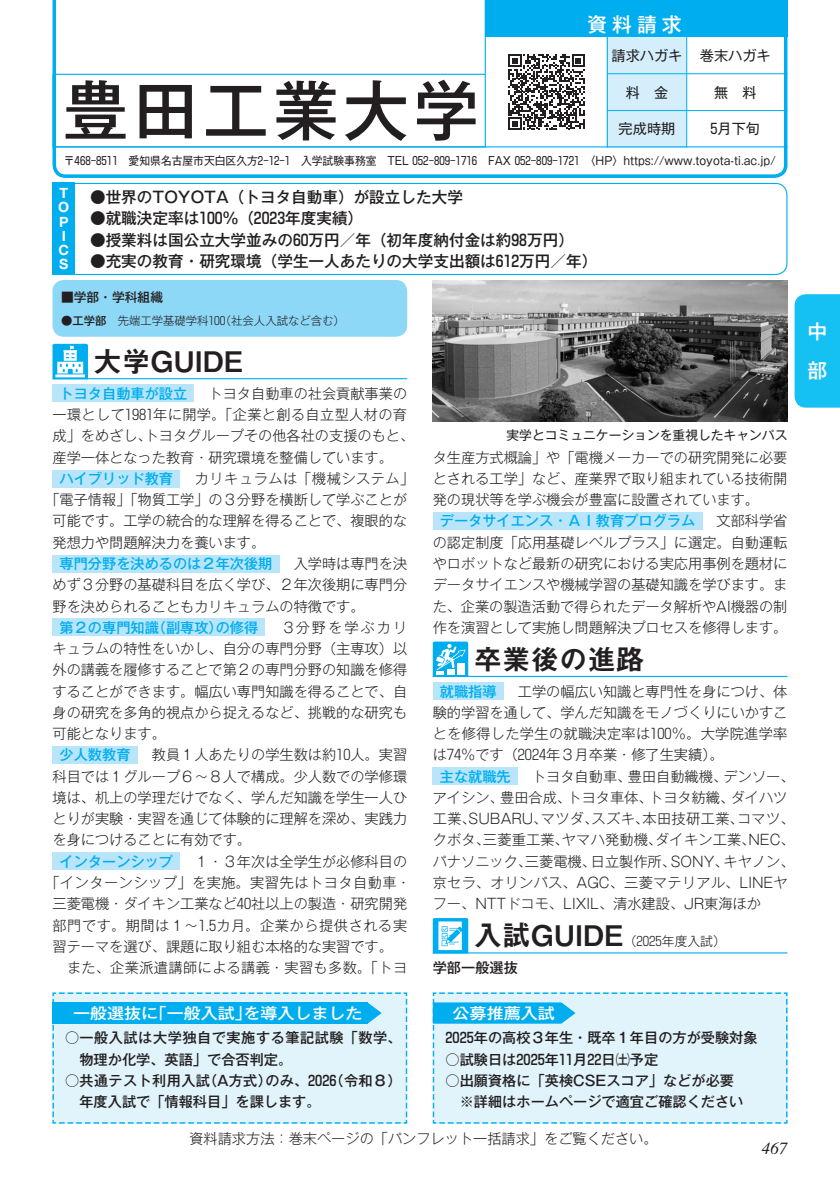
<style>
.page{position:relative;width:840px;height:1191px;background:#fff}
.page>*{position:absolute;margin:0;border:0;box-sizing:border-box;transform-origin:0 0}
.t1{font:500 65.2px "Gothic MB101 Pr 5";letter-spacing:.075em;color:#231f20}
.t2{font:28.4px "Midashi Go Pr 5 MB31";color:#231f20}
.t3{font:500 19.8px/39.6px "Gothic MB101 Pr 5";color:#fff}
.t4{font:italic 17px "Times LT Std";color:#231f20}
.t5{font:500 15.6px "Gothic MB101 Pr 5";color:#231f20}
.t6{font:500 15.4px "Gothic MB101 Pr 5";color:#fff;scale:1.11 1}
.t7{font:300 14.2px/21.2px "Gothic MB101 Pr 5";color:#231f20;text-align:justify}
.t8{font:500 14.2px/21.2px "Gothic MB101 Pr 5";color:#231f20}
.t9{font:500 14.2px "Gothic MB101 Pr 5";color:#00aeef}
.t10{font:300 14.2px "Gothic MB101 Pr 5";letter-spacing:.035em;color:#231f20}
.t11{font:500 14.2px/21.2px "Gothic MB101 Pr 5";letter-spacing:.035em;color:#231f20}
.t12{font:300 14.2px "Gothic MB101 Pr 5";letter-spacing:.04em;color:#231f20}
.t13{font:300 14.2px "Gothic MB101 Pr 5";letter-spacing:.025em;color:#231f20}
.t14{font:14.2px "Gothic MB101 Pr 5";color:#231f20}
.t15{font:700 14.2px "Helvetica Neue LT Std";color:#fff}
.t16{font:12.8px "Gothic MB101 Pr 5";color:#231f20}
.t17{font:500 12.8px "Gothic MB101 Pr 5";color:#231f20}
.t18{font:11.4px "Gothic MB101 Pr 5";color:#231f20;scale:.95 1}
.t19{font:300 11.4px "Gothic MB101 Pr 5";color:#231f20}
.s1{font-family:"Shin Go Pr 5"}
.s2{font-weight:500}
.s3{font-family:"Gothic MB101 Pr 5";font-weight:300;font-size:12.8px}
.s4{font-family:"Shin Go Pr 5";font-weight:300;font-size:12.8px}
</style>
<div class="page">
<div style="left:794px;top:294px;width:45px;height:113px;background:#15c0f2"></div>
<div style="left:52px;top:183px;width:735px;height:92px;border:1px solid #00aeef;border-radius:11px"></div>
<img style="left:432px;top:280px;width:355px;height:142px">
<svg style="left:52px;top:992px;width:355px;height:131px;background:#bbe8f9"></svg>
<svg style="left:52px;top:0;width:735px;height:178px"></svg>
<hr style="left:52px;top:146px;width:735px;height:1px;background:#00aeef">
<div style="left:52px;top:74px;width:433px;height:73px;border:1px solid #00aeef"></div>
<hr style="left:606px;top:37px;width:1px;height:110px;background:#00aeef">
<svg style="left:508px;top:54px;width:76px;height:76px"></svg>
<hr style="left:484px;top:0;width:1px;height:74px;background:#00aeef">
<div style="left:485px;top:0;width:302px;height:37px;background:#00aeef"></div>
<hr style="left:686px;top:37px;width:1px;height:110px;background:#00aeef">
<hr style="left:607px;top:73px;width:180px;height:1px;background:#00aeef">
<hr style="left:607px;top:110px;width:180px;height:1px;background:#00aeef">
<div style="left:52px;top:385px;width:142px;height:17px;background:#b9e5fa"></div>
<div style="left:52px;top:470px;width:128px;height:17px;background:#b9e5fa"></div>
<div style="left:52px;top:555px;width:227px;height:17px;background:#b9e5fa"></div>
<div style="left:52px;top:619px;width:213px;height:17px;background:#b9e5fa"></div>
<div style="left:52px;top:746px;width:85px;height:17px;background:#b9e5fa"></div>
<div style="left:52px;top:853px;width:128px;height:17px;background:#b9e5fa"></div>
<hr style="left:52px;top:378px;width:355px;height:1px;background:#00aeef">
<svg style="left:52px;top:344px;width:36px;height:35px"></svg>
<div style="left:432px;top:512px;width:270px;height:17px;background:#b9e5fa"></div>
<div style="left:432px;top:682px;width:71px;height:17px;background:#b9e5fa"></div>
<div style="left:432px;top:767px;width:85px;height:17px;background:#b9e5fa"></div>
<hr style="left:432px;top:676px;width:355px;height:1px;background:#00aeef">
<svg style="left:432px;top:641px;width:36px;height:36px"></svg>
<div style="left:446px;top:668px;width:8px;height:6px;background:#fff"></div>
<div style="left:457px;top:663px;width:7px;height:11px;background:#fff"></div>
<div style="left:52px;top:280px;width:355px;height:57px;background:#8dd7f7;border-radius:11px"></div>
<div style="left:52px;top:183px;width:23px;height:92px;background:#00aeef"></div>
<hr style="left:432px;top:952px;width:355px;height:1px;background:#00aeef">
<svg style="left:432px;top:918px;width:36px;height:35px"></svg>
<svg style="left:432px;top:992px;width:355px;height:131px;background:#cfeefa"></svg>
<p class="t3" style="left:587px;top:3px;width:96px">資料請求</p>
<p class="t14" style="left:699px;top:43px;width:72px">巻末ハガキ</p>
<p class="t14" style="left:713px;top:80px;width:44px">無　料</p>
<p class="t14" style="left:710px;top:117px;width:51px"><span class="s1">5</span>月下旬</p>
<p class="t14" style="left:611px;top:44px;width:72px">請求ハガキ</p>
<p class="t14" style="left:625px;top:80px;width:44px">料　金</p>
<p class="t1" style="left:63px;top:56px;width:417px">豊田工業大学</p>
<p class="t18" style="left:64px;top:151px;width:750px">〒<span class="s1">468</span>‒<span class="s1">8511</span>　愛知県名古屋市天白区久方<span class="s1">2</span>‒<span class="s1">12</span>‒<span class="s1">1</span>　入学試験事務室　TEL <span class="s1">052</span>‒<span class="s1">809</span>‒<span class="s1">1716</span>　FAX <span class="s1">052</span>‒<span class="s1">809</span>‒<span class="s1">1721</span>　〈HP〉https://www.toyota-ti.ac.jp/</p>
<p class="t14" style="left:618px;top:117px;width:58px">完成時期</p>
<p class="t15" style="left:59px;top:184px;width:10px">T</p>
<p class="t15" style="left:58px;top:198px;width:13px">O</p>
<p class="t15" style="left:59px;top:213px;width:11px">P</p>
<p class="t15" style="left:62px;top:227px;width:6px">I</p>
<p class="t15" style="left:59px;top:241px;width:12px">C</p>
<p class="t15" style="left:59px;top:255px;width:11px">S</p>
<p class="t5" style="left:90px;top:184px;width:374px">●世界のTOYOTA（トヨタ自動車）が設立した大学</p>
<p class="t5" style="left:90px;top:205px;width:274px">●就職決定率は<span class="s1">100</span>%（<span class="s1">2023</span>年度実績）</p>
<p class="t5" style="left:90px;top:227px;width:485px">● 授業料は国公立大学並みの<span class="s1">60</span>万円／年（初年度納付金は約<span class="s1">98</span>万円）</p>
<p class="t5" style="left:90px;top:248px;width:508px">●充実の教育・研究環境（学生一人あたりの大学支出額は<span class="s1">612</span>万円／年）</p>
<p class="t17" style="left:61px;top:286px;width:104px">■学部・学科組織</p>
<p class="t19" style="left:61px;top:311px;width:285px"><span class="s2">●工学部　</span>先端工学基礎学科<span class="s1">100</span>（社会人入試など含む）</p>
<p class="t2" style="left:94px;top:338px;width:151px">大学GUIDE</p>
<p class="t9" style="left:60px;top:381px;width:129px">トヨタ自動車が設立</p>
<p class="t7" style="left:52px;top:381px;width:363px;text-align:left;text-indent:142px">　トヨタ自動車の社会貢献事業の一環として<span class="s1">1981</span>年に開学。「企業と創る自立型人材の育成」をめざし、トヨタグループその他各社の支援のもと、産学一体となった教育・研究環境を整備しています。</p>
<p class="t9" style="left:60px;top:467px;width:115px">ハイブリッド教育</p>
<p class="t10" style="left:180px;top:467px;width:235px">　カリキュラムは「機械システム」</p>
<p class="t7" style="left:45px;top:488px;width:363px">「電子情報」「物質工学」の３分野を横断して学ぶことが</p>
<p class="t7" style="left:52px;top:509px;width:356px">可能です。工学の統合的な理解を得ることで、複眼的な</p>
<p class="t7" style="left:52px;top:530px;width:214px">発想力や問題解決力を養います。</p>
<p class="t9" style="left:60px;top:552px;width:214px">専門分野を決めるのは２年次後期</p>
<p class="t7" style="left:52px;top:552px;width:356px;text-indent:227px">　入学時は専門を決めず３分野の基礎科目を広く学び、２年次後期に専門分野を決められることもカリキュラムの特徴です。</p>
<p class="t9" style="left:60px;top:615px;width:200px">第２の専門知識（副専攻）の修得</p>
<p class="t7" style="left:52px;top:615px;width:356px;text-indent:213px">　３分野を学ぶカリキュラムの特性をいかし、自分の専門分野（主専攻）以外の講義を履修することで第２の専門分野の知識を修得することができます。幅広い専門知識を得ることで、自身の研究を多角的視点から捉えるなど、挑戦的な研究も可能となります。</p>
<p class="t9" style="left:60px;top:743px;width:72px">少人数教育</p>
<p class="t7" style="left:52px;top:743px;width:356px;text-indent:85px">　教員１人あたりの学生数は約<span class="s1">10</span>人。実習科目では１グループ６～８人で構成。少人数での学修環境は、机上の学理だけでなく、学んだ知識を学生一人ひとりが実験・実習を通じて体験的に理解を深め、実践力を身につけることに有効です。</p>
<p class="t9" style="left:60px;top:849px;width:115px">インターンシップ</p>
<p class="t7" style="left:180px;top:849px;width:228px">　１・３年次は全学生が必修科目の</p>
<p class="t10" style="left:45px;top:870px;width:366px">「インターンシップ」を実施。実習先はトヨタ自動車・</p>
<p class="t7" style="left:52px;top:892px;width:356px">三菱電機・ダイキン工業など<span class="s1">40</span>社以上の製造・研究開発</p>
<p class="t12" style="left:52px;top:913px;width:356px">部門です。期間は１～<span class="s1">1</span>.<span class="s1">5</span>カ月。企業から提供される実</p>
<p class="t7" style="left:52px;top:934px;width:342px">習テーマを選び、課題に取り組む本格的な実習です。</p>
<p class="t13" style="left:52px;top:956px;width:356px">　また、企業派遣講師による講義・実習も多数。「トヨ</p>
<p class="t6" style="left:73px;top:1000px;width:262px">一般選抜に「一般入試」を導入しました</p>
<p class="t11" style="left:79px;top:1026px;width:323px;text-indent:-14px">○ 一般入試は大学独自で実施する筆記試験「数学、物理か化学、英語」で合否判定。</p>
<p class="t8" style="left:79px;top:1068px;width:323px;text-indent:-14px">○ 共通テスト利用入試（A方式）のみ、<span class="s1">2026</span>（令和８）年度入試で「情報科目」を課します。</p>
<p class="t16" style="left:506px;top:424px;width:282px">実学とコミュニケーションを重視したキャンパス</p>
<p class="t7" style="left:432px;top:445px;width:356px">タ生産方式概論」や「電機メーカーでの研究開発に必要とされる工学」など、産業界で取り組まれている技術開発の現状等を学ぶ機会が豊富に設置されています。</p>
<p class="t9" style="left:439px;top:509px;width:257px">データサイエンス・ＡＩ教育プログラム</p>
<p class="t7" style="left:432px;top:509px;width:356px;text-indent:269px">　文部科学省の認定制度「応用基礎レベルプラス」に選定。自動運転やロボットなど最新の研究における実応用事例を題材にデータサイエンスや機械学習の基礎知識を学びます。また、企業の製造活動で得られたデータ解析やAI機器の制作を演習として実施し問題解決プロセスを修得します。</p>
<p class="t2" style="left:473px;top:636px;width:172px">卒業後の進路</p>
<p class="t9" style="left:439px;top:679px;width:58px">就職指導</p>
<p class="t7" style="left:432px;top:679px;width:356px;text-indent:71px">　工学の幅広い知識と専門性を身につけ、体験的学習を通して、学んだ知識をモノづくりにいかすことを修得した学生の就職決定率は<span class="s1">100</span>％。大学院進学率は<span class="s1">74</span>％です（<span class="s1">2024</span>年３月卒業・修了生実績）。</p>
<p class="t9" style="left:439px;top:764px;width:72px">主な就職先</p>
<p class="t7" style="left:432px;top:764px;width:363px;text-align:left;text-indent:85px">　トヨタ自動車、豊田自動織機、デンソー、アイシン、豊田合成、トヨタ車体、トヨタ紡織、ダイハツ工業、SUBARU、マツダ、スズキ、本田技研工業、コマツ、クボタ、三菱重工業、ヤマハ発動機、ダイキン工業、NEC、パナソニック、三菱電機、日立製作所、SONY、キヤノン、京セラ、オリンパス、AGC、三菱マテリアル、LINEヤフー、NTTドコモ、LIXIL、清水建設、JR東海ほか</p>
<p class="t2" style="left:473px;top:912px;width:253px">入試GUIDE<span class="s3">（</span><span class="s4">2025</span><span class="s3">年度入試）</span></p>
<p class="t8" style="left:432px;top:956px;width:87px">学部一般選抜</p>
<p class="t6" style="left:452px;top:1000px;width:93px">公募推薦入試</p>
<p class="t8" style="left:445px;top:1026px;width:313px"><span class="s1">2025</span>年の高校３年生・既卒１年目の方が受験対象</p>
<p class="t8" style="left:445px;top:1047px;width:214px">○試験日は<span class="s1">2025</span>年<span class="s1">11</span>月<span class="s1">22</span>日㈯予定</p>
<p class="t8" style="left:445px;top:1068px;width:290px">○出願資格に「英検CSEスコア」などが必要</p>
<p class="t8" style="left:445px;top:1090px;width:299px">　※詳細はホームページで適宜ご確認ください</p>
<p class="t7" style="left:189px;top:1126px;width:469px">資料請求方法：巻末ページの「パンフレット一括請求」をご覧ください。</p>
<p class="t4" style="left:761px;top:1139px;width:27px">467</p>
<h3 class="t3" style="left:806px;top:310px;width:20px">中部</h3>
</div>
